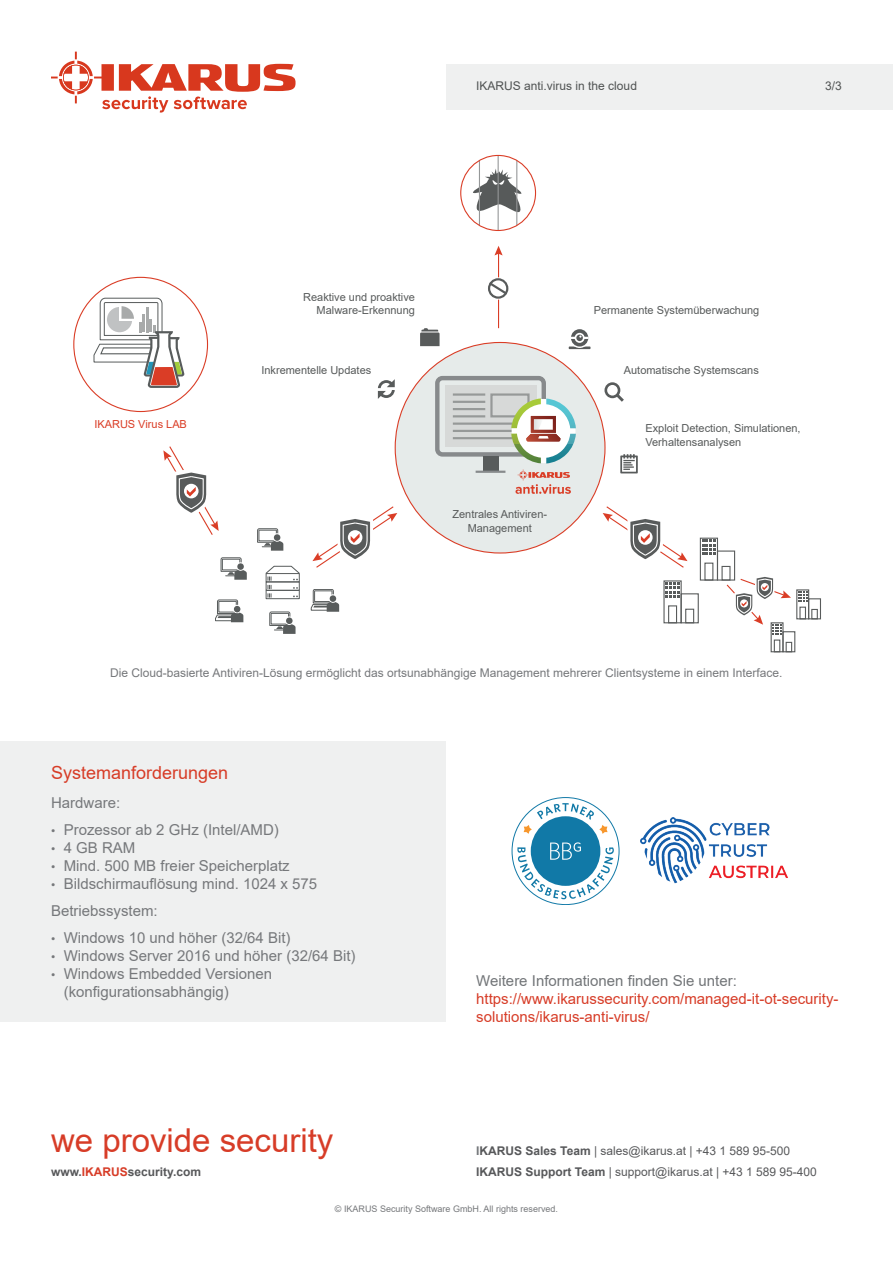
<style>
.page{position:relative;width:893px;height:1263px;background:#fff}
.page>*{position:absolute;margin:0;border:0;box-sizing:border-box;transform-origin:0 0}
.t1{font:33px "Arial";color:#d73c27}
.t2{font:18px "Arial";color:#d73c27}
.t3{font:15px/27px "Arial";color:#76787b}
.t4{font:15px/18px "Arial";color:#d73c27}
.t5{font:15px "Arial";color:#727578}
.t6{font:12px "Arial";color:#76787b}
.t7{font:12px/21px "Arial";color:#57585a}
.t8{font:12px "Arial";color:#4f5252}
.t9{font:700 12px "Arial";color:#57585a}
.t10{font:11.1px/13.2px "Arial";color:#575a5a;text-align:center}
.t11{font:11.1px "Arial";color:#da3d26}
.t12{font:9px "Arial";color:#76787b}
.s1{font-size:12px}
.s2{color:#d73c27}
.s3{font-weight:700;color:#727578}
.s4{font-weight:700}
</style>
<div class="page">
<div style="left:446px;top:64px;width:447px;height:45px;background:#eff0f0"></div>
<svg style="left:215px;top:599px;width:28px;height:23px"></svg>
<svg style="left:311px;top:589px;width:28px;height:23px"></svg>
<svg style="left:269px;top:611px;width:27px;height:23px"></svg>
<svg style="left:220px;top:557px;width:27px;height:23px"></svg>
<svg style="left:257px;top:528px;width:26px;height:23px"></svg>
<hr style="left:498px;top:252px;width:1px;height:76px;background:#da3d26">
<svg style="left:494px;top:246px;width:9px;height:9px"></svg>
<div style="left:395px;top:342px;width:210px;height:211px;background:#e6ebea;border-radius:50%"></div>
<svg style="left:312px;top:506px;width:85px;height:62px"></svg>
<svg style="left:163px;top:446px;width:56px;height:89px"></svg>
<svg style="left:603px;top:506px;width:84px;height:62px"></svg>
<div style="left:700px;top:538px;width:18px;height:43px;border:1px solid #585b5b"></div>
<div style="left:717px;top:550px;width:18px;height:31px;border:1px solid #585b5b"></div>
<div style="left:704px;top:563px;width:9px;height:18px;border:1px solid #585b5b"></div>
<div style="left:721px;top:566px;width:9px;height:15px;border:1px solid #585b5b"></div>
<svg style="left:702px;top:540px;width:14px;height:15px"></svg>
<div style="left:663px;top:580px;width:19px;height:43px;border:1px solid #585b5b"></div>
<div style="left:681px;top:593px;width:18px;height:30px;border:1px solid #585b5b"></div>
<div style="left:668px;top:605px;width:9px;height:18px;border:1px solid #585b5b"></div>
<div style="left:685px;top:609px;width:9px;height:14px;border:1px solid #585b5b"></div>
<svg style="left:666px;top:582px;width:14px;height:15px"></svg>
<div style="left:796px;top:589px;width:13px;height:30px;border:1px solid #585b5b"></div>
<div style="left:808px;top:598px;width:13px;height:21px;border:1px solid #585b5b"></div>
<div style="left:799px;top:607px;width:7px;height:12px;border:1px solid #585b5b"></div>
<div style="left:811px;top:609px;width:7px;height:10px;border:1px solid #585b5b"></div>
<svg style="left:798px;top:591px;width:10px;height:10px"></svg>
<div style="left:771px;top:622px;width:12px;height:30px;border:1px solid #585b5b"></div>
<div style="left:782px;top:631px;width:13px;height:21px;border:1px solid #585b5b"></div>
<div style="left:774px;top:639px;width:6px;height:13px;border:1px solid #585b5b"></div>
<div style="left:786px;top:642px;width:6px;height:10px;border:1px solid #585b5b"></div>
<svg style="left:724px;top:565px;width:67px;height:69px"></svg>
<div style="left:435px;top:376px;width:111px;height:81px;border:4px solid #878a8c;border-radius:5px"></div>
<div style="left:445px;top:386px;width:91px;height:61px;background:#d7d9d8"></div>
<div style="left:483px;top:456px;width:15px;height:16px;background:#585c5c"></div>
<hr style="left:476px;top:471px;width:29px;height:2px;background:#878a8c">
<hr style="left:453px;top:393px;width:32px;height:3px;background:#585c5c">
<hr style="left:453px;top:401px;width:32px;height:2px;background:#585c5c">
<hr style="left:453px;top:408px;width:32px;height:2px;background:#585c5c">
<hr style="left:453px;top:415px;width:32px;height:2px;background:#585c5c">
<hr style="left:453px;top:422px;width:75px;height:3px;background:#585c5c">
<hr style="left:453px;top:430px;width:75px;height:2px;background:#585c5c">
<hr style="left:453px;top:437px;width:75px;height:2px;background:#585c5c">
<svg style="left:515px;top:469px;width:56px;height:25px"></svg>
<svg style="left:511px;top:398px;width:65px;height:65px"></svg>
<div style="left:266px;top:590px;width:34px;height:9px;border:1px solid #585c5c"></div>
<svg style="left:265px;top:565px;width:35px;height:32px"></svg>
<svg style="left:420px;top:328px;width:20px;height:18px"></svg>
<svg style="left:620px;top:454px;width:18px;height:19px"></svg>
<svg style="left:604px;top:382px;width:20px;height:20px"></svg>
<svg style="left:378px;top:379px;width:17px;height:20px"></svg>
<hr style="left:569px;top:346px;width:21px;height:3px;background:#575a5a">
<svg style="left:569px;top:328px;width:21px;height:20px"></svg>
<div style="left:571px;top:329px;width:17px;height:18px;background:#575a5a;border-radius:50%"></div>
<svg style="left:575px;top:333px;width:10px;height:10px"></svg>
<div style="left:576px;top:335px;width:7px;height:6px;background:#575a5a;border-radius:50%"></div>
<svg style="left:571px;top:335px;width:17px;height:4px"></svg>
<svg style="left:93px;top:297px;width:92px;height:91px"></svg>
<svg style="left:460px;top:168px;width:76px;height:62px"></svg>
<hr style="left:498px;top:155px;width:1px;height:75px;background:#959798">
<hr style="left:516px;top:160px;width:1px;height:65px;background:#959798">
<hr style="left:479px;top:160px;width:1px;height:65px;background:#959798">
<div style="left:460px;top:155px;width:76px;height:76px;border:1px solid #da3d26;border-radius:50%"></div>
<svg style="left:487px;top:277px;width:22px;height:23px"></svg>
<div style="left:488px;top:278px;width:20px;height:21px;border:2px solid #585b5b;border-radius:50%"></div>
<svg style="left:487px;top:280px;width:22px;height:16px"></svg>
<div style="left:0;top:741px;width:446px;height:281px;background:#eff0f0"></div>
<svg style="left:512px;top:797px;width:107px;height:107px"></svg>
<div style="left:531px;top:816px;width:69px;height:70px;background:#1179a7;border-radius:50%"></div>
<svg style="left:524px;top:803px;width:84px;height:31px"></svg>
<svg style="left:517px;top:842px;width:97px;height:57px"></svg>
<img style="left:640px;top:817px;width:148px;height:66px">
<svg style="left:51px;top:52px;width:245px;height:61px"></svg>
<p class="t8" style="left:476px;top:78px;width:162px">IKARUS anti.virus in the cloud</p>
<p class="t8" style="left:825px;top:78px;width:18px">3/3</p>
<p class="t10" style="left:303px;top:290px;width:113px;text-align:right">Reaktive und proaktive<br>Malware-Erkennung</p>
<p class="t10" style="left:594px;top:303px;width:167px">Permanente Systemüberwachung</p>
<p class="t11" style="left:94px;top:417px;width:94px">IKARUS Virus LAB</p>
<p class="t10" style="left:261px;top:363px;width:111px">Inkrementelle Updates</p>
<p class="t10" style="left:624px;top:363px;width:136px">Automatische Systemscans</p>
<p class="t10" style="left:452px;top:508px;width:96px">Zentrales Antiviren-<br>Management</p>
<p class="t10" style="left:645px;top:422px;width:157px;text-align:left">Exploit Detection, Simulationen,<br>Verhaltensanalysen</p>
<p class="t6" style="left:110px;top:665px;width:674px">Die Cloud-basierte Antiviren-Lösung ermöglicht das ortsunabhängige Management mehrerer Clientsysteme in einem Interface.</p>
<p class="t2" style="left:51px;top:761px;width:179px">Systemanforderungen</p>
<p class="t3" style="left:51px;top:789px;width:71px">Hardware:</p>
<p class="t3" style="left:51px;top:816px;width:229px"><span class="s1">•</span> Prozessor ab 2 GHz (Intel/AMD)</p>
<p class="t3" style="left:51px;top:834px;width:86px"><span class="s1">•</span> 4 GB RAM</p>
<p class="t3" style="left:51px;top:852px;width:240px"><span class="s1">•</span> Mind. 500 MB freier Speicherplatz</p>
<p class="t3" style="left:51px;top:870px;width:268px"><span class="s1">•</span> Bildschirmauflösung mind. 1024 x 575<br>Betriebssystem:</p>
<p class="t3" style="left:51px;top:924px;width:241px"><span class="s1">•</span> Windows 10 und höher (32/64 Bit)</p>
<p class="t3" style="left:51px;top:942px;width:306px"><span class="s1">•</span> Windows Server 2016 und höher (32/64 Bit)</p>
<p class="t3" style="left:64px;top:964px;width:210px;line-height:18px;text-indent:-13px"><span class="s1">•</span> Windows Embedded Versionen (konfigurationsabhängig)</p>
<p class="t5" style="left:476px;top:970px;width:262px">Weitere Informationen finden Sie unter:</p>
<p class="t4" style="left:476px;top:989px;width:364px">https://www.ikarussecurity.com/managed-it-ot-security&shy;solutions/ikarus-anti-virus/</p>
<h1 class="t1" style="left:51px;top:1118px;width:284px">we provide security</h1>
<p class="t9" style="left:51px;top:1163px;width:152px">www.<span class="s2">IKARUS</span>security.com</p>
<p class="t7" style="left:476px;top:1141px;width:342px"><span class="s3">I</span><span class="s4">KARUS Sales Team</span> | sales@ikarus.at | +43 1 589 95-500<br><span class="s4">IKARUS Support Team</span> | support@ikarus.at | +43 1 589 95-400</p>
<p class="t12" style="left:335px;top:1203px;width:225px">© IKARUS Security Software GmbH. All rights reserved.</p>
</div>
